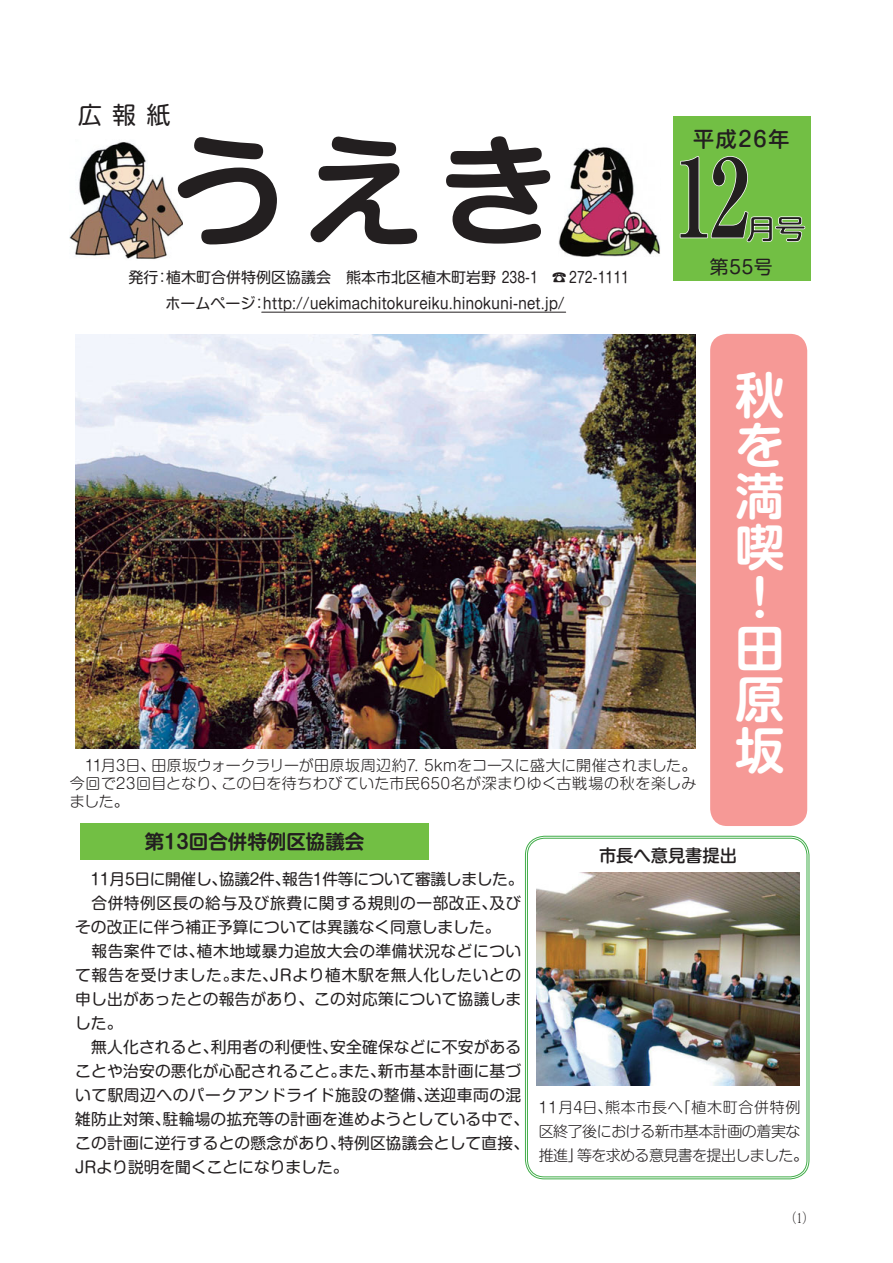
<style>
.page{position:relative;width:893px;height:1263px;background:#fff}
.page>*{position:absolute;margin:0;border:0;box-sizing:border-box;transform-origin:0 0}
.t1{font:120px "Shin M Go Pro De Bold 90 pv RKSJ H";color:#231f20}
.t2{font:49.5px/50.7px "Shin M Go Pro De Bold 90 pv RKSJ H";color:#fff}
.t3{font:24px "Shin M Go Pro Regular 90 pv RKSJ H";color:#231f20}
.t4{font:21px "Shin M Go Pro Medium 90 pv RKSJ H";letter-spacing:.08em;color:#231f20}
.t5{font:19.5px "Shin M Go Pro De Bold 90 pv RKSJ H";color:#231f20}
.t6{font:18.75px "Shin M Go Pro Regular 90 pv RKSJ H";color:#231f20}
.t7{font:17.25px "Shin M Go Pro Medium 90 pv RKSJ H";color:#231f20}
.t8{font:15.75px/24px "Shin M Go Pro Regular 90 pv RKSJ H";letter-spacing:.01em;color:#231f20}
.t9{font:15px/18px "Shin M Go Pro Light 90 pv RKSJ H";color:#231f20;text-align:justify}
.t10{font:15px/26.2px "Shin M Go Pro Regular 90 pv RKSJ H";color:#231f20}
.t11{font:15px/24px "Shin M Go Pro Light 90 pv RKSJ H";letter-spacing:-.035em;color:#231f20}
.t12{font:13.8px "Koz Min Pro Regular 90 pv RKSJ H";color:#231f20;scale:.7 1}
</style>
<div class="page">
<div style="left:673px;top:116px;width:138px;height:165px;background:#72bf44"></div>
<img style="left:70px;top:142px;width:113px;height:117px">
<img style="left:558px;top:147px;width:102px;height:110px">
<svg style="left:679px;top:156px;width:127px;height:87px"></svg>
<div style="left:710px;top:334px;width:97px;height:492px;background:#f69996;border-radius:17px"></div>
<div style="left:80px;top:823px;width:348px;height:37px;background:#72bf44"></div>
<hr style="left:262px;top:312px;width:304px;height:1px;background:#231f20">
<div style="left:525px;top:836px;width:284px;height:343px;border:1px solid #41ad49;border-radius:19px"></div>
<div style="left:527px;top:838px;width:280px;height:339px;border:1px solid #41ad49;border-radius:17px"></div>
<img style="left:537px;top:873px;width:262px;height:212px">
<img style="left:75px;top:335px;width:621px;height:413px">
<p class="t3" style="left:78px;top:106px;width:94px">広報紙</p>
<p class="t1" style="left:170px;top:147px;width:390px">うえき</p>
<p class="t4" style="left:693px;top:131px;width:98px">平成26年</p>
<p class="t6" style="left:710px;top:259px;width:64px">第55号</p>
<p class="t10" style="left:129px;top:266px;width:502px">発行：植木町合併特例区協議会　熊本市北区植木町岩野 238-1　☎ 272-1111　　 ホームページ：http://uekimachitokureiku.hinokuni-net.jp/</p>
<p class="t2" style="left:735px;top:376px;width:50px">秋を満喫！田原坂</p>
<p class="t9" style="left:70px;top:759px;width:628px">　11月3日、田原坂ウォークラリーが田原坂周辺約7．5kmをコースに盛大に開催されました。今回で23回目となり、この日を待ちわびていた市民650名が深まりゆく古戦場の秋を楽しみました。</p>
<p class="t5" style="left:145px;top:835px;width:221px">第13回合併特例区協議会</p>
<p class="t7" style="left:599px;top:849px;width:139px">市長へ意見書提出</p>
<p class="t8" style="left:75px;top:870px;width:455px">　11月5日に開催し、協議2件、報告1件等について審議しました。　合併特例区長の給与及び旅費に関する規則の一部改正、及びその改正に伴う補正予算については異議なく同意しました。<br>　報告案件では、植木地域暴力追放大会の準備状況などについて報告を受けました。また、JRより植木駅を無人化したいとの申し出があったとの報告があり、この対応策について協議しました。<br>　無人化されると、利用者の利便性、安全確保などに不安があることや治安の悪化が心配されること。また、新市基本計画に基づいて駅周辺へのパークアンドライド施設の整備、送迎車両の混雑防止対策、駐輪場の拡充等の計画を進めようとしている中で、この計画に逆行するとの懸念があり、特例区協議会として直接、<br>JRより説明を聞くことになりました。</p>
<p class="t11" style="left:539px;top:1097px;width:271px">11月4日、熊本市長へ「植木町合併特例区終了後における新市基本計画の着実な推進」等を求める意見書を提出しました。</p>
<p class="t12" style="left:787px;top:1213px;width:38px">（1）</p>
</div>
